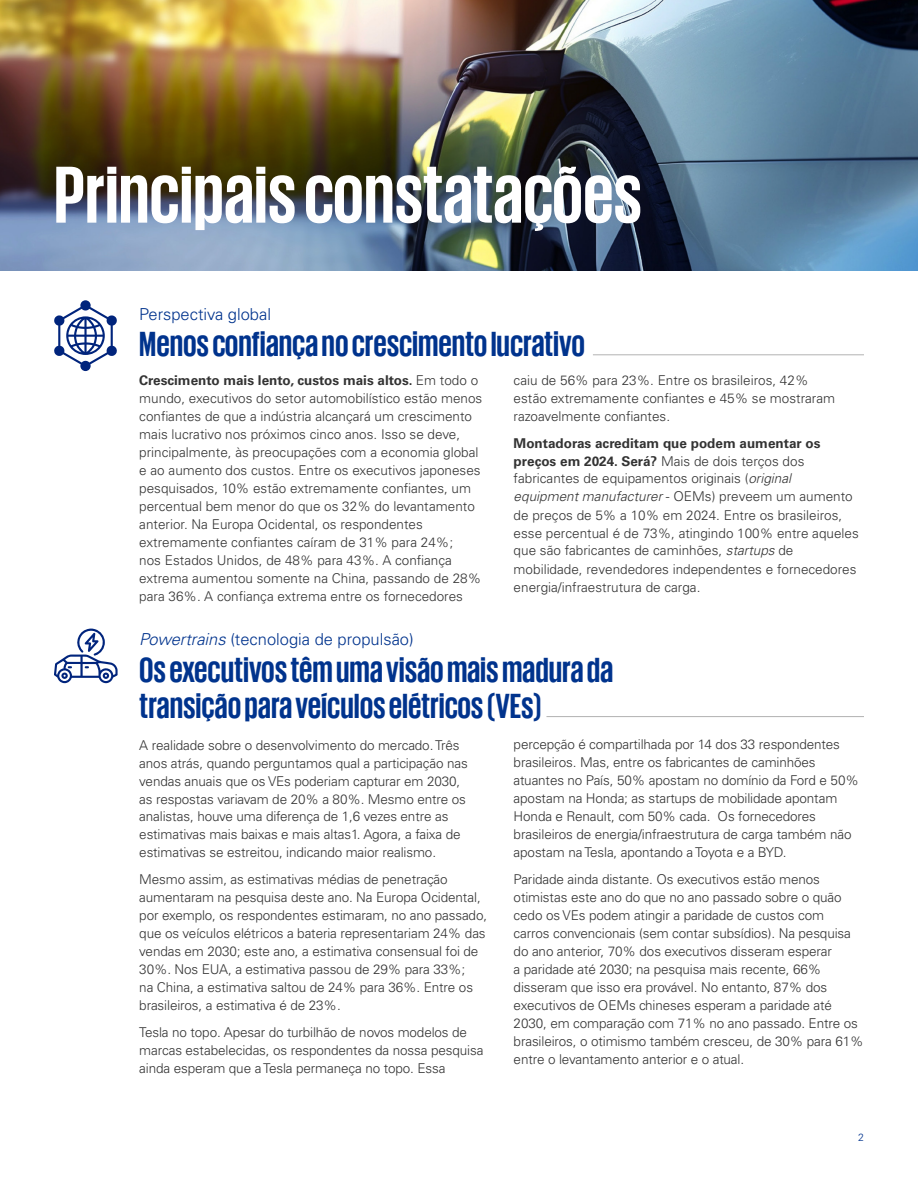
<style>
.page{position:relative;width:918px;height:1188px;background:#fff}
.page>*{position:absolute;margin:0;border:0;box-sizing:border-box;transform-origin:0 0}
.t1{font:700 82.5px "KPMG";color:#fff}
.t2{font:700 36px/36px "KPMG";color:#00338d}
.t3{font:300 16.5px "Univers LT Std";color:#00338d}
.t4{font:300 13.5px/18px "Univers LT Std";letter-spacing:-.01em;color:#333}
.t5{font:300 10.5px "Univers 45";color:#00338d}
.s1{font-weight:700}
.s2{font-style:italic}
</style>
<div class="page">
<img style="left:0;top:0;width:918px;height:271px">
<svg style="left:54px;top:300px;width:63px;height:71px"></svg>
<hr style="left:593px;top:354px;width:271px;height:1px;background:#b2b2b2">
<svg style="left:54px;top:629px;width:64px;height:54px"></svg>
<hr style="left:546px;top:716px;width:318px;height:1px;background:#b2b2b2">
<h1 class="t1" style="left:54px;top:153px;width:590px">Principais constatações</h1>
<p class="t3" style="left:139px;top:304px;width:133px">Perspectiva global</p>
<h2 class="t2" style="left:139px;top:325px;width:447px">Menos confiança no crescimento lucrativo</h2>
<p class="t4" style="left:139px;top:372px;width:345px"><span class="s1">Crescimento mais lento, custos mais altos.</span> Em todo o mundo, executivos do setor automobilístico estão menos confiantes de que a indústria alcançará um crescimento mais lucrativo nos próximos cinco anos. Isso se deve, principalmente, às preocupações com a economia global e ao aumento dos custos. Entre os executivos japoneses pesquisados, 10% estão extremamente confiantes, um percentual bem menor do que os 32% do levantamento anterior. Na Europa Ocidental, os respondentes extremamente confiantes caíram de 31% para 24%;<br>nos Estados Unidos, de 48% para 43%. A confiança extrema aumentou somente na China, passando de 28% para 36%. A confiança extrema entre os fornecedores</p>
<p class="t4" style="left:514px;top:371px;width:323px">caiu de 56% para 23%. Entre os brasileiros, 42% estão extremamente confiantes e 45% se mostraram razoavelmente confiantes.</p>
<p class="t4" style="left:514px;top:434px;width:347px"><span class="s1">Montadoras acreditam que podem aumentar os preços em 2024. Será?</span> Mais de dois terços dos fabricantes de equipamentos originais (<span class="s2">original equipment manufacturer</span> - OEMs) preveem um aumento de preços de 5% a 10% em 2024. Entre os brasileiros, esse percentual é de 73%, atingindo 100% entre aqueles que são fabricantes de caminhões, <span class="s2">startups</span> de</p>
<p class="t4" style="left:514px;top:560px;width:344px">mobilidade, revendedores independentes e fornecedores energia/infraestrutura de carga.</p>
<p class="t3" style="left:139px;top:630px;width:276px"><span class="s2">Powertrains</span> (tecnologia de propulsão)</p>
<h2 class="t2" style="left:139px;top:650px;width:475px">Os executivos têm uma visão mais madura da transição para veículos elétricos (VEs)</h2>
<p class="t4" style="left:139px;top:736px;width:330px">A realidade sobre o desenvolvimento do mercado. Três anos atrás, quando perguntamos qual a participação nas vendas anuais que os VEs poderiam capturar em 2030, as respostas variavam de 20% a 80%. Mesmo entre os analistas, houve uma diferença de 1,6 vezes entre as estimativas mais baixas e mais altas1. Agora, a faixa de estimativas se estreitou, indicando maior realismo.</p>
<p class="t4" style="left:139px;top:870px;width:349px">Mesmo assim, as estimativas médias de penetração aumentaram na pesquisa deste ano. Na Europa Ocidental, por exemplo, os respondentes estimaram, no ano passado, que os veículos elétricos a bateria representariam 24% das vendas em 2030; este ano, a estimativa consensual foi de 30%. Nos EUA, a estimativa passou de 29% para 33%;<br>na China, a estimativa saltou de 24% para 36%. Entre os brasileiros, a estimativa é de 23%.</p>
<p class="t4" style="left:139px;top:1023px;width:346px">Tesla no topo. Apesar do turbilhão de novos modelos de marcas estabelecidas, os respondentes da nossa pesquisa ainda esperam que a Tesla permaneça no topo. Essa</p>
<p class="t4" style="left:514px;top:736px;width:347px">percepção é compartilhada por 14 dos 33 respondentes brasileiros. Mas, entre os fabricantes de caminhões atuantes no País, 50% apostam no domínio da Ford e 50% apostam na Honda; as startups de mobilidade apontam Honda e Renault, com 50% cada. Os fornecedores brasileiros de energia/infraestrutura de carga também não apostam na Tesla, apontando a Toyota e a BYD.</p>
<p class="t4" style="left:514px;top:870px;width:352px">Paridade ainda distante. Os executivos estão menos otimistas este ano do que no ano passado sobre o quão cedo os VEs podem atingir a paridade de custos com<br>carros convencionais (sem contar subsídios). Na pesquisa do ano anterior, 70% dos executivos disseram esperar<br>a paridade até 2030; na pesquisa mais recente, 66% disseram que isso era provável. No entanto, 87% dos executivos de OEMs chineses esperam a paridade até 2030, em comparação com 71% no ano passado. Entre os brasileiros, o otimismo também cresceu, de 30% para 61% entre o levantamento anterior e o atual.</p>
<p class="t5" style="left:858px;top:1131px;width:7px">2</p>
</div>
